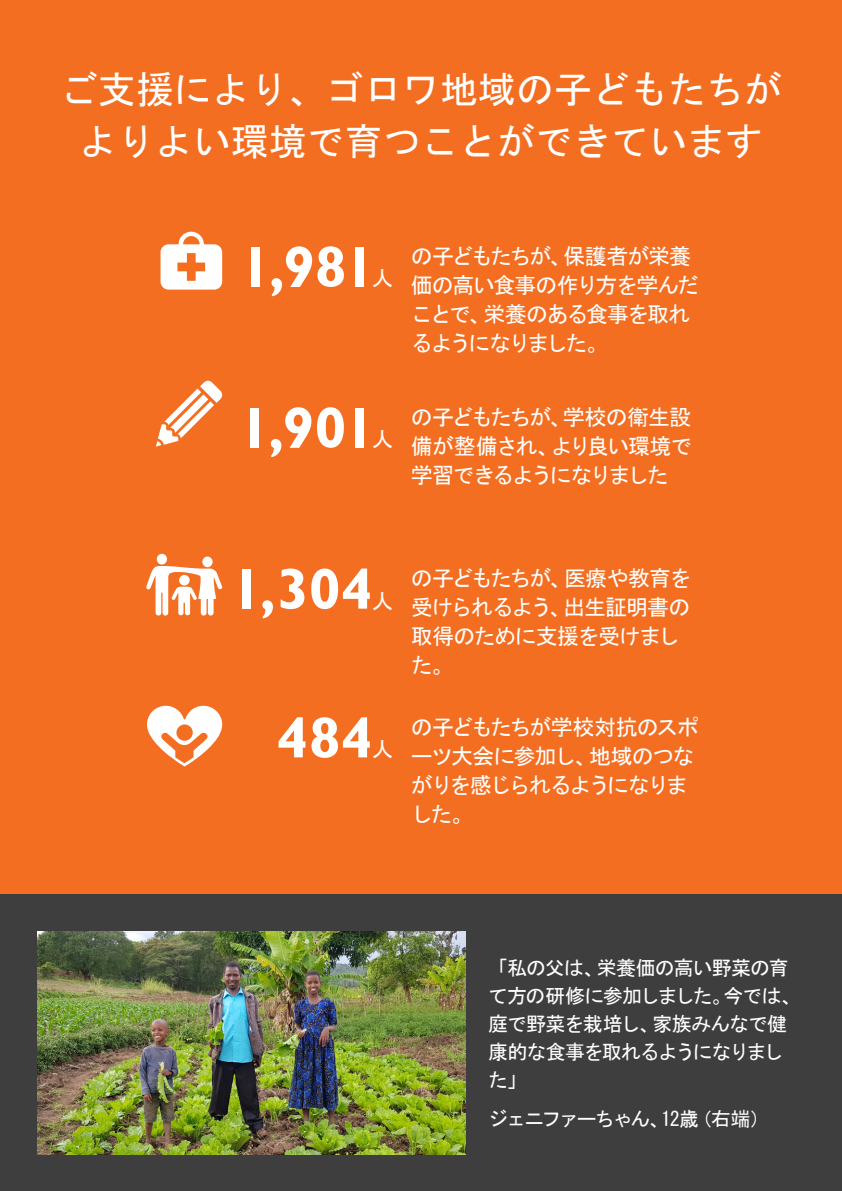
<style>
.page{position:relative;width:842px;height:1191px;background:#fff}
.page>*{position:absolute;margin:0;border:0;box-sizing:border-box;transform-origin:0 0}
.FY20_Highlight_Numbe{font:700 58px "Gill Sans Std";letter-spacing:-.005em;color:#fff}
.FY20_Head_Centre_ORA{font:38px/52px "MS Gothic";color:#fff;text-align:center}
.FY20_Highlight_Text{font:22px/29px "MS Gothic";letter-spacing:-.07em;color:#fff}
.FY20_Highlight_Numbe-2{font:22px "MS Gothic";color:#fff}
.FY20_Photo_Caption_R{font:20px/28px "MS Gothic";letter-spacing:-.055em;color:#fff}
.FY20_Photo_Citation{font:20px "MS Gothic";letter-spacing:-.105em;color:#fff}
</style>
<div class="page">
<div style="left:0;top:0;width:842px;height:905px;background:#f36e21"></div>
<div style="left:0;top:894px;width:842px;height:297px;background:#3e3e3f"></div>
<svg style="left:161px;top:231px;width:61px;height:58px"></svg>
<svg style="left:156px;top:381px;width:66px;height:65px"></svg>
<div style="left:157px;top:554px;width:10px;height:10px;background:#fff;border-radius:50%"></div>
<div style="left:202px;top:556px;width:11px;height:11px;background:#fff;border-radius:50%"></div>
<svg style="left:146px;top:566px;width:76px;height:49px"></svg>
<img style="left:37px;top:931px;width:428px;height:223px">
<svg style="left:147px;top:706px;width:75px;height:60px"></svg>
<p class="FY20_Head_Centre_ORA" style="left:60px;top:63px;width:724px">ご支援により、ゴロワ地域の子どもたちがよりよい環境で育つことができています</p>
<p class="FY20_Highlight_Numbe" style="left:239px;top:232px;width:138px">1,981</p>
<p class="FY20_Highlight_Numbe-2" style="left:371px;top:267px;width:23px">人</p>
<p class="FY20_Highlight_Text" style="left:411px;top:241px;width:290px">の子どもたちが、保護者が栄養価の高い食事の作り方を学んだことで、栄養のある食事を取れるようになりました。</p>
<p class="FY20_Highlight_Numbe" style="left:239px;top:393px;width:138px">1,901</p>
<p class="FY20_Highlight_Numbe-2" style="left:371px;top:428px;width:23px">人</p>
<p class="FY20_Highlight_Text" style="left:411px;top:402px;width:283px;text-align:justify">の子どもたちが、学校の衛生設備が整備され、より良い環境で学習できるようになりました</p>
<p class="FY20_Highlight_Numbe" style="left:230px;top:555px;width:144px">1,304</p>
<p class="FY20_Highlight_Numbe-2" style="left:371px;top:589px;width:23px">人</p>
<p class="FY20_Highlight_Numbe" style="left:276px;top:703px;width:98px">484</p>
<p class="FY20_Highlight_Numbe-2" style="left:371px;top:738px;width:23px">人</p>
<p class="FY20_Highlight_Text" style="left:411px;top:563px;width:282px">の子どもたちが、医療や教育を受けられるよう、出生証明書の取得のために支援を受けました。</p>
<p class="FY20_Highlight_Text" style="left:411px;top:712px;width:289px">の子どもたちが学校対抗のスポーツ大会に参加し、地域のつながりを感じられるようになりました。</p>
<p class="FY20_Photo_Caption_R" style="left:488px;top:953px;width:314px">「私の父は、栄養価の高い野菜の育て方の研修に参加しました。今では、庭で野菜を栽培し、家族みんなで健康的な食事を取れるようになりました」</p>
<p class="FY20_Photo_Citation" style="left:488px;top:1108px;width:283px">ジェニファーちゃん、12歳（右端）</p>
</div>
